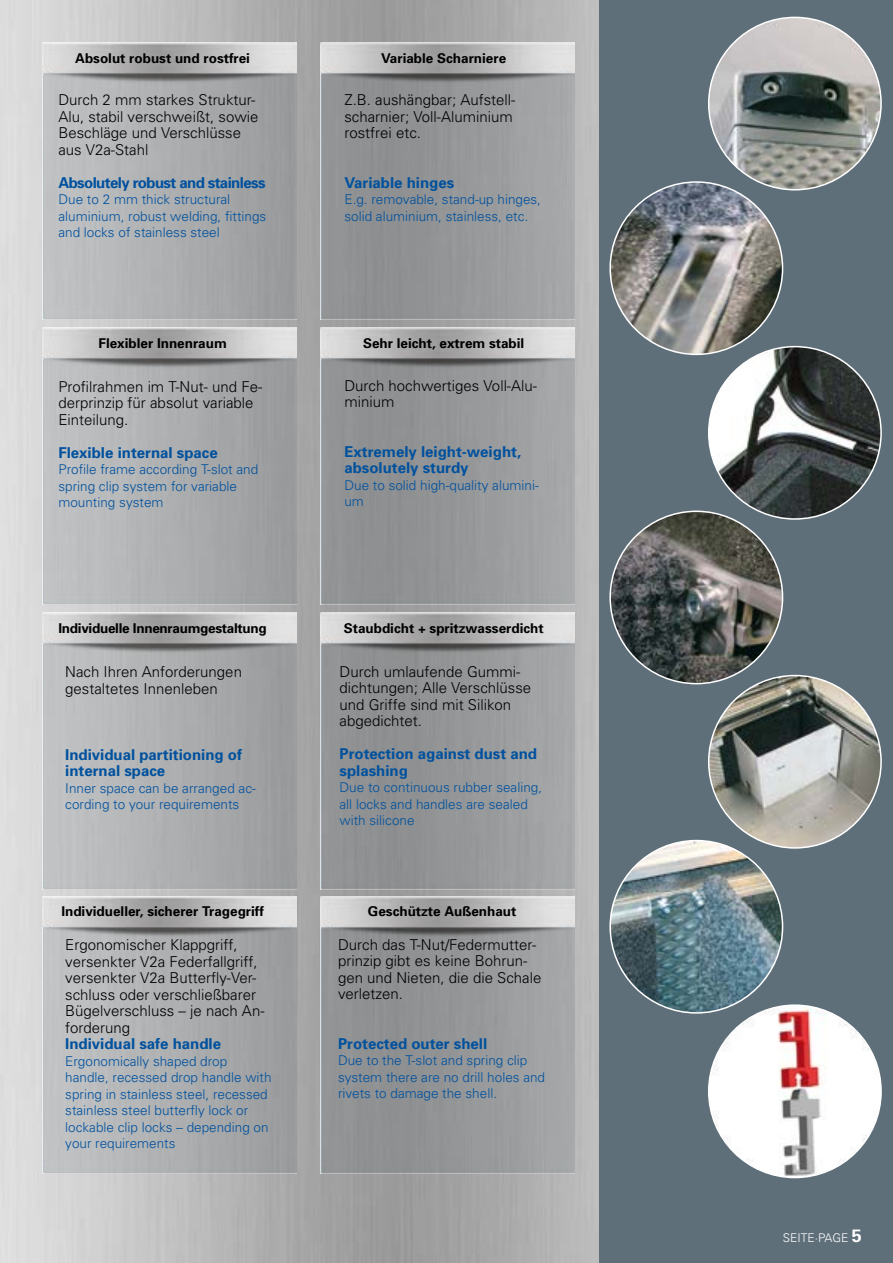
<style>
.page{position:relative;width:893px;height:1263px;background:#fff}
.page>*{position:absolute;margin:0;border:0;box-sizing:border-box;transform-origin:0 0}
.t1{font:300 15px/16.5px "Univers";color:#000}
.t2{font:700 15px/16.5px "Univers";color:#00519e}
.t3{font:700 15px "Univers";letter-spacing:-.04em;color:#00519e}
.t4{font:300 13.5px/16.5px "Univers";color:#00519e}
.t5{font:700 13.5px "Univers";color:#000}
.t6{font:700 13.5px "Univers";letter-spacing:-.02em;color:#000}
.t7{font:300 12px "Univers";color:#fff}
.s1{font-weight:700;font-size:18px}
</style>
<div class="page">
<img style="left:0;top:0;width:600px;height:1263px">
<div style="left:600px;top:0;width:293px;height:1263px;background:#5f6f7a"></div>
<img style="left:43px;top:43px;width:253px;height:276px">
<img style="left:320px;top:43px;width:254px;height:276px">
<img style="left:320px;top:613px;width:254px;height:277px">
<img style="left:43px;top:328px;width:253px;height:277px">
<img style="left:320px;top:328px;width:254px;height:277px">
<img style="left:43px;top:613px;width:253px;height:277px">
<img style="left:43px;top:897px;width:253px;height:277px">
<img style="left:320px;top:897px;width:254px;height:277px">
<img style="left:709px;top:1005px;width:172px;height:172px;border-radius:86px">
<img style="left:709px;top:17px;width:172px;height:173px;border-radius:86px">
<img style="left:709px;top:675px;width:172px;height:173px;border-radius:86px">
<img style="left:610px;top:840px;width:172px;height:173px;border-radius:86px">
<img style="left:610px;top:182px;width:172px;height:172px;border-radius:86px">
<img style="left:709px;top:347px;width:172px;height:172px;border-radius:86px">
<img style="left:610px;top:511px;width:172px;height:173px;border-radius:86px">
<p class="t5" style="left:75px;top:49px;width:176px">Absolut robust und rostfrei</p>
<p class="t1" style="left:58px;top:91px;width:202px">Durch 2 mm starkes Struktur-<br>Alu, stabil verschweißt, sowie<br>Beschläge und Verschlüsse aus V2a-Stahl</p>
<p class="t3" style="left:58px;top:173px;width:209px">Absolutely robust and stainless</p>
<p class="t4" style="left:58px;top:191px;width:209px">Due to 2 mm thick structural aluminium, robust welding, fittings and locks of stainless steel</p>
<p class="t5" style="left:98px;top:334px;width:130px">Flexibler Innenraum</p>
<p class="t1" style="left:58px;top:378px;width:205px">Profilrahmen im T-Nut- und Fe&shy;derprinzip für absolut variable<br>Einteilung.</p>
<p class="t2" style="left:58px;top:444px;width:161px">Flexible internal space</p>
<p class="t4" style="left:58px;top:461px;width:201px">Profile frame according T-slot and spring clip system for variable mounting system</p>
<p class="t6" style="left:58px;top:620px;width:210px">Individuelle Innenraumgestaltung</p>
<p class="t1" style="left:65px;top:663px;width:178px">Nach Ihren Anforderungen gestaltetes Innenleben</p>
<p class="t2" style="left:65px;top:746px;width:178px">Individual partitioning of internal space</p>
<p class="t4" style="left:65px;top:779px;width:192px">Inner space can be arranged ac&shy;cording to your requirements</p>
<p class="t5" style="left:61px;top:902px;width:204px">Individueller, sicherer Tragegriff</p>
<p class="t1" style="left:65px;top:936px;width:201px">Ergonomischer Klappgriff, versenkter V2a Federfallgriff, versenkter V2a Butterfly-Ver&shy;schluss oder verschließbarer<br>Bügelverschluss – je nach An&shy;forderung</p>
<p class="t2" style="left:65px;top:1035px;width:157px">Individual safe handle</p>
<p class="t4" style="left:65px;top:1052px;width:208px">Ergonomically shaped drop handle, recessed drop handle with spring in stainless steel, recessed stainless steel butterfly lock or lockable clip locks – depending on your requirements</p>
<p class="t5" style="left:381px;top:49px;width:127px">Variable Scharniere</p>
<p class="t1" style="left:344px;top:91px;width:172px">Z.B. aushängbar; Aufstell&shy;scharnier; Voll-Aluminium rostfrei etc.</p>
<p class="t2" style="left:344px;top:173px;width:111px">Variable hinges</p>
<p class="t4" style="left:344px;top:191px;width:198px">E.g. removable, stand-up hinges, solid aluminium, stainless, etc.</p>
<p class="t5" style="left:363px;top:334px;width:163px">Sehr leicht, extrem stabil</p>
<p class="t1" style="left:344px;top:377px;width:194px">Durch hochwertiges Voll-Alu&shy;minium</p>
<p class="t2" style="left:344px;top:442px;width:178px">Extremely leight-weight, absolutely sturdy</p>
<p class="t4" style="left:344px;top:476px;width:196px">Due to solid high-quality alumini&shy;um</p>
<p class="t5" style="left:344px;top:620px;width:201px">Staubdicht + spritzwasserdicht</p>
<p class="t1" style="left:339px;top:663px;width:193px">Durch umlaufende Gummi&shy;dichtungen; Alle Verschlüsse und Griffe sind mit Silikon abgedichtet.</p>
<p class="t2" style="left:339px;top:745px;width:199px">Protection against dust and splashing</p>
<p class="t4" style="left:339px;top:779px;width:204px">Due to continuous rubber sealing, all locks and handles are sealed with silicone</p>
<p class="t5" style="left:368px;top:902px;width:150px">Geschützte Außenhaut</p>
<p class="t1" style="left:338px;top:935px;width:205px">Durch das T-Nut/Federmutter&shy;prinzip gibt es keine Bohrun&shy;gen und Nieten, die die Schale verletzen.</p>
<p class="t2" style="left:338px;top:1034px;width:151px">Protected outer shell</p>
<p class="t4" style="left:338px;top:1052px;width:209px">Due to the T-slot and spring clip system there are no drill holes and rivets to damage the shell.</p>
<p class="t7" style="left:783px;top:1230px;width:81px">SEITE·PAGE <span class="s1">5</span></p>
</div>
